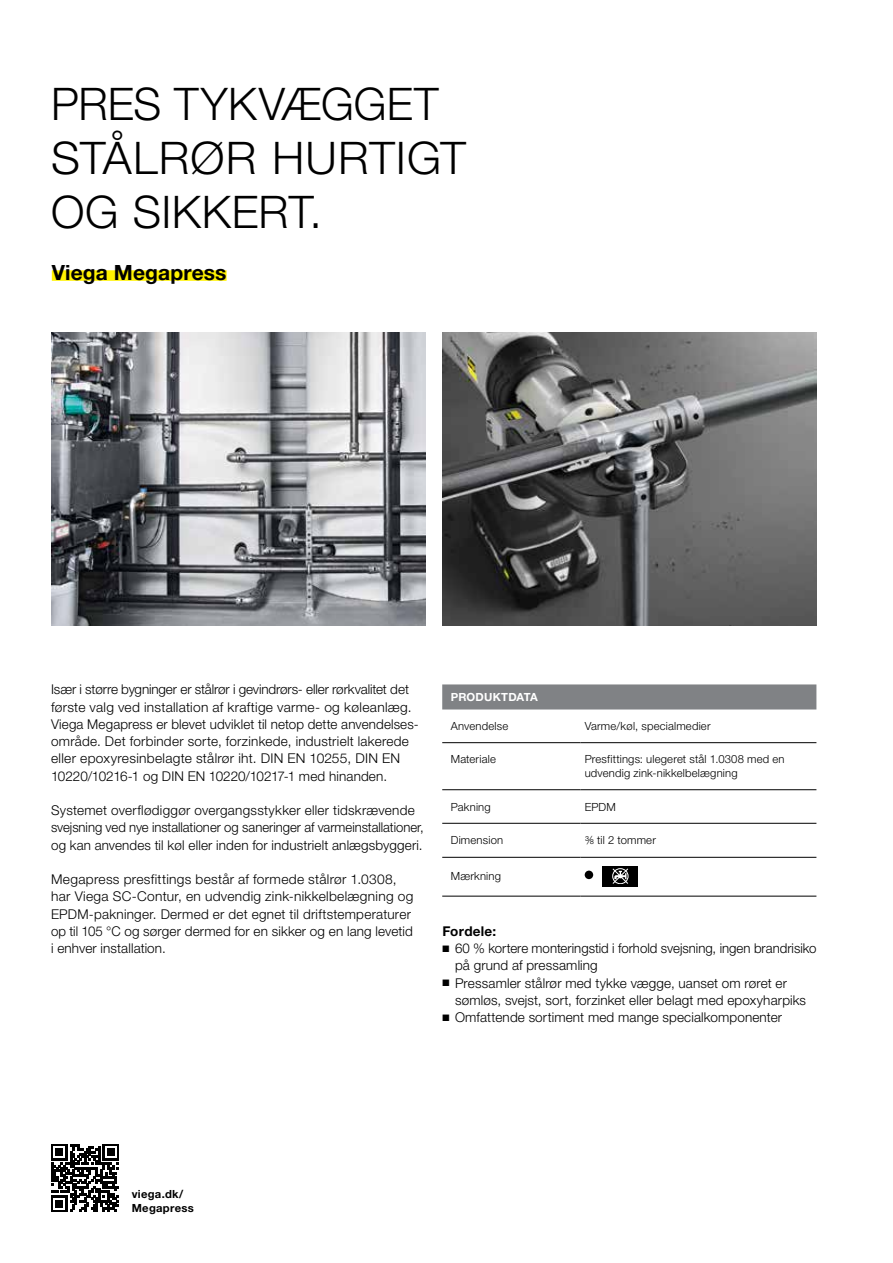
<style>
.page{position:relative;width:893px;height:1263px;background:#fff}
.page>*{position:absolute;margin:0;border:0;box-sizing:border-box;transform-origin:0 0}
.t1{font:45px/54px "M Ying Hei PR Cfor Viega W3";letter-spacing:.01em;color:#000}
.t2{font:21px "M Ying Hei PR Cfor Viega W7";letter-spacing:.005em;color:#000}
.t3{font:13.5px/17.2px "M Ying Hei PR Cfor Viega W3";letter-spacing:.01em;color:#000}
.t4{font:13.5px "M Ying Hei PR Cfor Viega W7";letter-spacing:.02em;color:#000}
.t5{font:11.25px/13.5px "M Ying Hei PR Cfor Viega W3";letter-spacing:.015em;color:#000}
.t6{font:11.25px/13.5px "M Ying Hei PR Cfor Viega W7";letter-spacing:.025em;color:#000}
.t7{font:11.25px "M Ying Hei PR Cfor Viega W7";letter-spacing:.015em;color:#fff}
</style>
<div class="page">
<img style="left:51px;top:332px;width:374px;height:293px">
<div style="left:52px;top:270px;width:175px;height:11px;background:#fff200"></div>
<div style="left:442px;top:684px;width:374px;height:25px;background:#808285"></div>
<hr style="left:442px;top:742px;width:138px;height:1px;background:#000">
<hr style="left:580px;top:742px;width:236px;height:1px;background:#000">
<hr style="left:442px;top:789px;width:138px;height:1px;background:#000">
<hr style="left:580px;top:789px;width:236px;height:1px;background:#000">
<hr style="left:442px;top:823px;width:138px;height:1px;background:#000">
<hr style="left:580px;top:823px;width:236px;height:1px;background:#000">
<hr style="left:442px;top:857px;width:138px;height:1px;background:#000">
<hr style="left:580px;top:857px;width:236px;height:1px;background:#000">
<hr style="left:442px;top:896px;width:138px;height:1px;background:#000">
<hr style="left:580px;top:896px;width:236px;height:1px;background:#000">
<div style="left:585px;top:871px;width:8px;height:8px;background:#000;border-radius:50%"></div>
<div style="left:603px;top:866px;width:35px;height:20px;background:#000"></div>
<svg style="left:612px;top:868px;width:16px;height:16px"></svg>
<div style="left:612px;top:868px;width:16px;height:16px;border:1px solid #fff;border-radius:50%"></div>
<img style="left:442px;top:332px;width:374px;height:293px">
<svg style="left:51px;top:1144px;width:68px;height:68px"></svg>
<svg style="left:51px;top:1144px;width:17px;height:16px"></svg>
<svg style="left:54px;top:1146px;width:11px;height:12px"></svg>
<div style="left:103px;top:1144px;width:16px;height:16px;background:#000"></div>
<svg style="left:105px;top:1146px;width:12px;height:12px"></svg>
<div style="left:56px;top:1149px;width:7px;height:7px;background:#000"></div>
<div style="left:107px;top:1149px;width:7px;height:7px;background:#000"></div>
<svg style="left:51px;top:1195px;width:17px;height:17px"></svg>
<svg style="left:54px;top:1198px;width:11px;height:11px"></svg>
<div style="left:56px;top:1200px;width:7px;height:7px;background:#000"></div>
<h1 class="t1" style="left:51px;top:77px;width:416px">PRES TYKVÆGGET<br>STÅLRØR HURTIGT<br>OG SIKKERT.</h1>
<h2 class="t2" style="left:52px;top:260px;width:176px">Viega Megapress</h2>
<p class="t3" style="left:51px;top:681px;width:369px">Især i større bygninger er stålrør i gevindrørs- eller rørkvalitet det første valg ved installation af kraftige varme- og køleanlæg.<br>Viega Megapress er blevet udviklet til netop dette anvendelses&shy;område. Det forbinder sorte, forzinkede, industrielt lakerede eller epoxyresinbelagte stålrør iht. DIN EN 10255, DIN EN 10220/10216-1 og DIN EN 10220/10217-1 med hinanden.</p>
<p class="t3" style="left:51px;top:802px;width:374px">Systemet overflødiggør overgangsstykker eller tidskrævende svejsning ved nye installationer og saneringer af varmeinstallationer, og kan anvendes til køl eller inden for industrielt anlægsbyggeri.</p>
<p class="t3" style="left:51px;top:871px;width:364px">Megapress presfittings består af formede stålrør 1.0308, har Viega SC-Contur, en udvendig zink-nikkelbelægning og EPDM-pakninger. Dermed er det egnet til driftstemperaturer op til 105 °C og sørger dermed for en sikker og en lang levetid i enhver installation.</p>
<p class="t7" style="left:451px;top:690px;width:89px">PRODUKTDATA</p>
<p class="t5" style="left:451px;top:719px;width:59px">Anvendelse</p>
<p class="t5" style="left:585px;top:719px;width:127px">Varme/køl, specialmedier</p>
<p class="t5" style="left:451px;top:753px;width:47px">Materiale</p>
<p class="t5" style="left:585px;top:753px;width:201px">Presfittings: ulegeret stål 1.0308 med en udvendig zink-nikkelbelægning</p>
<p class="t5" style="left:451px;top:800px;width:42px">Pakning</p>
<p class="t5" style="left:585px;top:800px;width:33px">EPDM</p>
<p class="t5" style="left:451px;top:833px;width:54px">Dimension</p>
<p class="t5" style="left:585px;top:833px;width:73px">⅜ til 2 tommer</p>
<p class="t5" style="left:451px;top:869px;width:52px">Mærkning</p>
<p class="t4" style="left:442px;top:923px;width:55px">Fordele:</p>
<p class="t3" style="left:455px;top:940px;width:363px">60 % kortere monteringstid i forhold svejsning, ingen brandrisiko på grund af pressamling<br>Pressamler stålrør med tykke vægge, uanset om røret er sømløs, svejst, sort, forzinket eller belagt med epoxyharpiks Omfattende sortiment med mange specialkomponenter</p>
<p class="t6" style="left:132px;top:1187px;width:64px">viega.dk/<br>Megapress</p>
</div>
